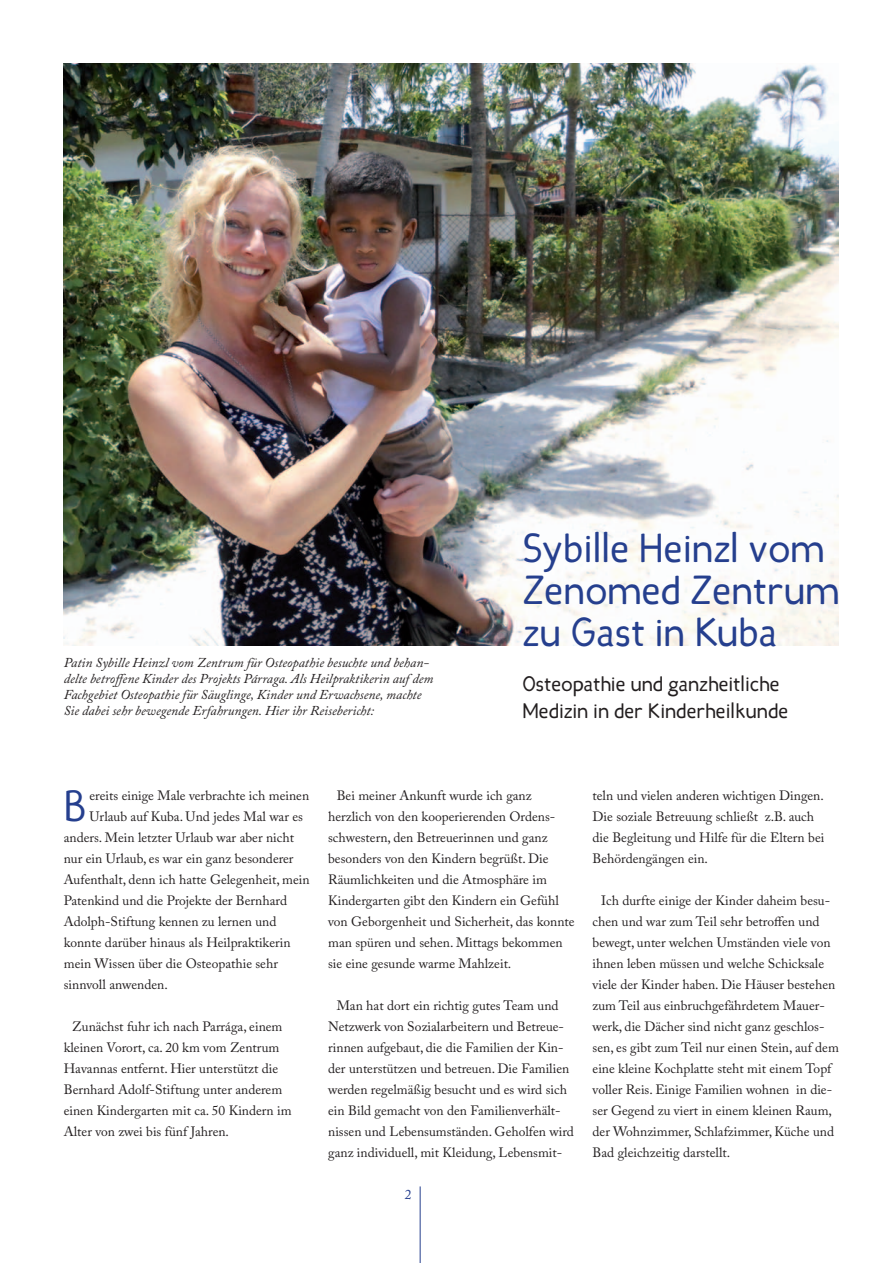
<style>
.page{position:relative;width:893px;height:1263px;background:#fff}
.page>*{position:absolute;margin:0;border:0;box-sizing:border-box;transform-origin:0 0}
.t1{font:43.35px "Candela";color:#253f8e}
.t2{font:40.5px/42px "Candela";color:#253f8e}
.t3{font:21px/27px "Candela";color:#231f20}
.t4{font:13.5px/21px "Adobe Caslon Pro";color:#231f20}
.t5{font:italic 13.5px/16.2px "Adobe Caslon Pro";color:#231f20}
.t6{font:13.5px "Adobe Caslon Pro";color:#253f8e}
</style>
<div class="page">
<hr style="left:420px;top:1186px;width:1px;height:77px;background:#253f8e">
<img style="left:64px;top:64px;width:775px;height:581px">
<p class="t5" style="left:64px;top:654px;width:371px">Patin Sybille Heinzl vom Zentrum für Osteopathie besuchte und behan&shy;delte betroffene Kinder des Projekts Párraga. Als Heilpraktikerin auf dem Fachgebiet Osteopathie für Säuglinge, Kinder und Erwachsene, machte Sie dabei sehr bewegende Erfahrungen. Hier ihr Reisebericht:</p>
<h2 class="t2" style="left:522px;top:527px;width:319px">Sybille Heinzl vom<br>Zenomed Zentrum zu Gast in Kuba</h2>
<h3 class="t3" style="left:522px;top:670px;width:268px">Osteopathie und ganzheitliche<br>Medizin in der Kinderheilkunde</h3>
<h1 class="t1" style="left:64px;top:777px;width:24px">B</h1>
<p class="t4" style="left:90px;top:784px;width:221px">ereits einige Male verbrachte ich meinen</p>
<p class="t4" style="left:90px;top:805px;width:215px">Urlaub auf Kuba. Und jedes Mal war es</p>
<p class="t4" style="left:64px;top:826px;width:232px">anders. Mein letzter Urlaub war aber nicht</p>
<p class="t4" style="left:64px;top:847px;width:231px">nur ein Urlaub, es war ein ganz besonderer</p>
<p class="t4" style="left:64px;top:868px;width:247px">Aufenthalt, denn ich hatte Gelegenheit, mein</p>
<p class="t4" style="left:64px;top:889px;width:225px">Patenkind und die Projekte der Bernhard</p>
<p class="t4" style="left:64px;top:910px;width:214px">Adolph-Stiftung kennen zu lernen und</p>
<p class="t4" style="left:64px;top:931px;width:228px">konnte darüber hinaus als Heilpraktikerin</p>
<p class="t4" style="left:64px;top:952px;width:216px">mein Wissen über die Osteopathie sehr</p>
<p class="t4" style="left:64px;top:973px;width:105px">sinnvoll anwenden.</p>
<p class="t4" style="left:64px;top:1015px;width:229px;text-indent:9px">Zunächst fuhr ich nach Parrága, einem kleinen Vorort, ca. 20 km vom Zentrum Havannas entfernt. Hier unterstützt die Bernhard Adolf-Stiftung unter anderem einen Kindergarten mit ca. 50 Kindern im Alter von zwei bis fünf Jahren.</p>
<p class="t4" style="left:328px;top:784px;width:248px;text-indent:9px">Bei meiner Ankunft wurde ich ganz herzlich von den kooperierenden Ordens&shy;schwestern, den Betreuerinnen und ganz besonders von den Kindern begrüßt. Die Räumlichkeiten und die Atmosphäre im Kindergarten gibt den Kindern ein Gefühl von Geborgenheit und Sicherheit, das konnte man spüren und sehen. Mittags bekommen sie eine gesunde warme Mahlzeit.</p>
<p class="t4" style="left:328px;top:994px;width:247px;text-indent:9px">Man hat dort ein richtig gutes Team und Netzwerk von Sozialarbeitern und Betreue&shy;rinnen aufgebaut, die die Familien der Kin&shy;der unterstützen und betreuen. Die Familien werden regelmäßig besucht und es wird sich ein Bild gemacht von den Familienverhält&shy;nissen und Lebensumständen. Geholfen wird ganz individuell, mit Kleidung, Lebensmit-</p>
<p class="t6" style="left:405px;top:1186px;width:8px">2</p>
<p class="t4" style="left:593px;top:785px;width:233px">teln und vielen anderen wichtigen Dingen.<br>Die soziale Betreuung schließt z.B. auch die Begleitung und Hilfe für die Eltern bei Behördengängen ein.</p>
<p class="t4" style="left:593px;top:890px;width:248px;text-indent:9px">Ich durfte einige der Kinder daheim besu&shy;chen und war zum Teil sehr betroffen und bewegt, unter welchen Umständen viele von ihnen leben müssen und welche Schicksale viele der Kinder haben. Die Häuser bestehen zum Teil aus einbruchgefährdetem Mauer&shy;werk, die Dächer sind nicht ganz geschlos&shy;sen, es gibt zum Teil nur einen Stein, auf dem eine kleine Kochplatte steht mit einem Topf voller Reis. Einige Familien wohnen in die&shy;ser Gegend zu viert in einem kleinen Raum, der Wohnzimmer, Schlafzimmer, Küche und Bad gleichzeitig darstellt.</p>
</div>
